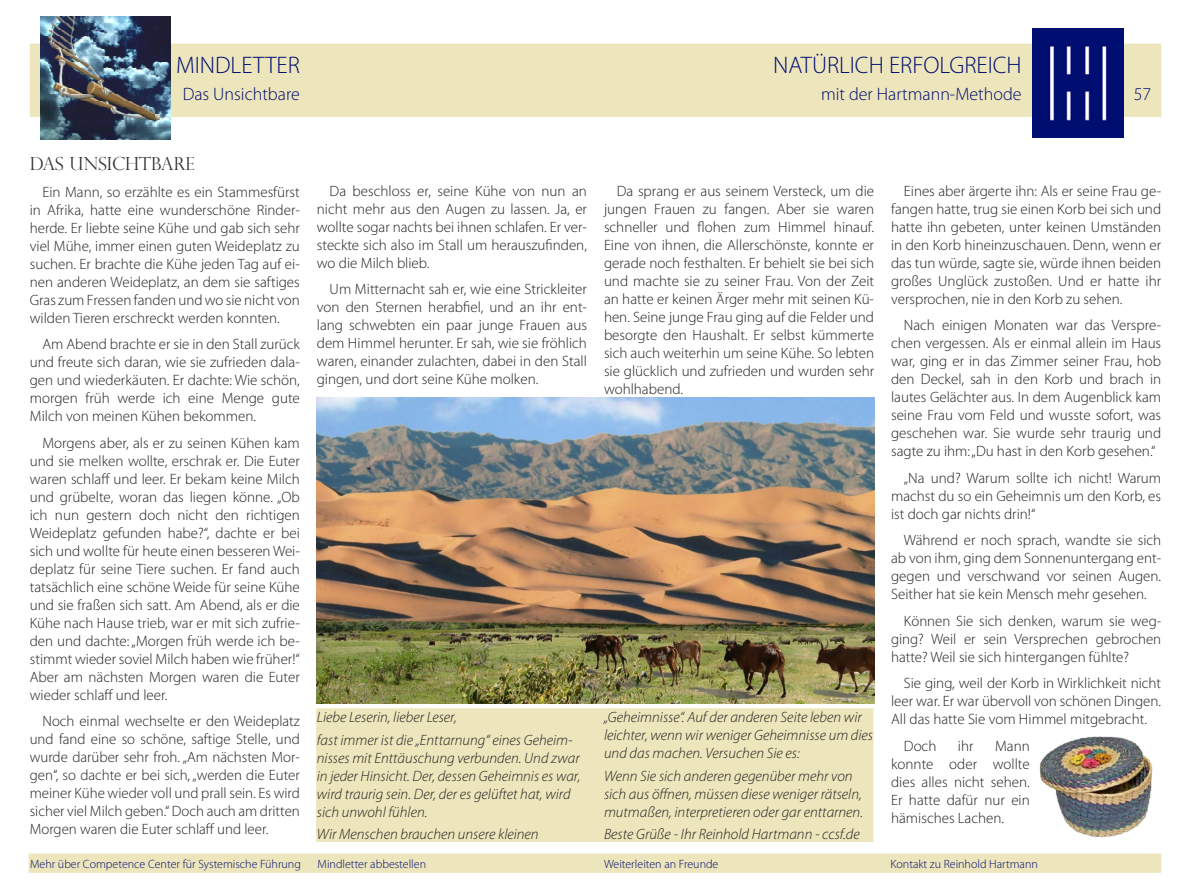
<style>
.page{position:relative;width:1191px;height:893px;background:#fff}
.page>*{position:absolute;margin:0;border:0;box-sizing:border-box;transform-origin:0 0}
.Slogan{font:300 24px "Myriad Pro";color:#000d71}
.Slogan-2{font:300 18px "Myriad Pro";color:#000d71}
.t1{font:300 18px "Perpetua Titling";color:#323232}
.t2{font:300 15px/18px "Myriad Pro";color:#231f20;text-align:justify}
.t3{font:italic 300 15px/18px "Myriad Pro";color:#231f20}
.t4{font:300 12px "Myriad Pro";color:#000d71}
</style>
<div class="page">
<div style="left:30px;top:44px;width:1131px;height:73px;background:#ede5bb"></div>
<img style="left:1032px;top:29px;width:91px;height:108px">
<div style="left:29px;top:854px;width:1132px;height:19px;background:#ede5bb;border:2px solid #ede5bb"></div>
<div style="left:316px;top:708px;width:557px;height:134px;background:#ede5bb;border:2px solid #ede5bb"></div>
<img style="left:1039px;top:736px;width:114px;height:102px">
<img style="left:40px;top:17px;width:130px;height:122px">
<img style="left:317px;top:398px;width:557px;height:306px">
<p class="Slogan" style="left:176px;top:52px;width:125px">MINDLETTER</p>
<p class="Slogan-2" style="left:183px;top:84px;width:119px">Das Unsichtbare</p>
<p class="Slogan" style="left:773px;top:52px;width:250px">NATÜRLICH ERFOLGREICH</p>
<p class="Slogan-2" style="left:821px;top:84px;width:202px">mit der Hartmann-Methode</p>
<p class="Slogan-2" style="left:1133px;top:84px;width:19px">57</p>
<p class="t1" style="left:30px;top:153px;width:166px">DAS UNSICHTBARE</p>
<p class="t2" style="left:30px;top:183px;width:272px;text-indent:13px">Ein Mann, so erzählte es ein Stammesfürst in Afrika, hatte eine wunderschöne Rinder&shy;herde. Er liebte seine Kühe und gab sich sehr viel Mühe, immer einen guten Weideplatz zu suchen. Er brachte die Kühe jeden Tag auf ei&shy;nen anderen Weideplatz, an dem sie saftiges Gras zum Fressen fanden und wo sie nicht von wilden Tieren erschreckt werden konnten.</p>
<p class="t2" style="left:30px;top:335px;width:272px;text-indent:13px">Am Abend brachte er sie in den Stall zurück und freute sich daran, wie sie zufrieden dala&shy;gen und wiederkäuten. Er dachte: Wie schön, morgen früh werde ich eine Menge gute Milch von meinen Kühen bekommen.</p>
<p class="t2" style="left:30px;top:434px;width:272px;text-indent:13px">Morgens aber, als er zu seinen Kühen kam und sie melken wollte, erschrak er. Die Euter waren schlaff und leer. Er bekam keine Milch und grübelte, woran das liegen könne. „Ob ich nun gestern doch nicht den richtigen Weideplatz gefunden habe?“, dachte er bei sich und wollte für heute einen besseren Wei&shy;deplatz für seine Tiere suchen. Er fand auch tatsächlich eine schöne Weide für seine Kühe und sie fraßen sich satt. Am Abend, als er die Kühe nach Hause trieb, war er mit sich zufrie&shy;den und dachte: „Morgen früh werde ich be&shy;stimmt wieder soviel Milch haben wie früher!“ Aber am nächsten Morgen waren die Euter wieder schlaff und leer.</p>
<p class="t2" style="left:30px;top:712px;width:272px;text-indent:13px">Noch einmal wechselte er den Weideplatz und fand eine so schöne, saftige Stelle, und wurde darüber sehr froh. „Am nächsten Mor&shy;gen“, so dachte er bei sich, „werden die Euter meiner Kühe wieder voll und prall sein. Es wird sicher viel Milch geben.“ Doch auch am dritten Morgen waren die Euter schlaff und leer.</p>
<p class="t2" style="left:317px;top:182px;width:272px;text-indent:13px">Da beschloss er, seine Kühe von nun an nicht mehr aus den Augen zu lassen. Ja, er wollte sogar nachts bei ihnen schlafen. Er ver&shy;steckte sich also im Stall um herauszufinden, wo die Milch blieb.</p>
<p class="t2" style="left:317px;top:280px;width:272px;text-indent:13px">Um Mitternacht sah er, wie eine Strickleiter von den Sternen herabfiel, und an ihr ent&shy;lang schwebten ein paar junge Frauen aus dem Himmel herunter. Er sah, wie sie fröhlich waren, einander zulachten, dabei in den Stall gingen, und dort seine Kühe molken.</p>
<p class="t2" style="left:604px;top:182px;width:272px;text-indent:13px">Da sprang er aus seinem Versteck, um die jungen Frauen zu fangen. Aber sie waren schneller und flohen zum Himmel hinauf.<br>Eine von ihnen, die Allerschönste, konnte er gerade noch festhalten. Er behielt sie bei sich und machte sie zu seiner Frau. Von der Zeit an hatte er keinen Ärger mehr mit seinen Kü&shy;hen. Seine junge Frau ging auf die Felder und besorgte den Haushalt. Er selbst kümmerte sich auch weiterhin um seine Kühe. So lebten sie glücklich und zufrieden und wurden sehr wohlhabend.</p>
<p class="t3" style="left:317px;top:709px;width:141px">Liebe Leserin, lieber Leser,</p>
<p class="t3" style="left:317px;top:731px;width:265px">fast immer ist die „Enttarnung“ eines Geheim&shy;nisses mit Enttäuschung verbunden. Und zwar in jeder Hinsicht. Der, dessen Geheimnis es war, wird traurig sein. Der, der es gelüftet hat, wird sich unwohl fühlen.</p>
<p class="t3" style="left:317px;top:825px;width:223px">Wir Menschen brauchen unsere kleinen</p>
<p class="t3" style="left:604px;top:709px;width:271px">„Geheimnisse“. Auf der anderen Seite leben wir leichter, wenn wir weniger Geheimnisse um dies und das machen. Versuchen Sie es:</p>
<p class="t3" style="left:604px;top:767px;width:260px">Wenn Sie sich anderen gegenüber mehr von sich aus öffnen, müssen diese weniger rätseln, mutmaßen, interpretieren oder gar enttarnen.</p>
<p class="t3" style="left:604px;top:825px;width:257px">Beste Grüße - Ihr Reinhold Hartmann - ccsf.de</p>
<p class="t2" style="left:891px;top:182px;width:272px;text-indent:13px">Eines aber ärgerte ihn: Als er seine Frau ge&shy;fangen hatte, trug sie einen Korb bei sich und hatte ihn gebeten, unter keinen Umständen in den Korb hineinzuschauen. Denn, wenn er das tun würde, sagte sie, würde ihnen beiden großes Unglück zustoßen. Und er hatte ihr versprochen, nie in den Korb zu sehen.</p>
<p class="t2" style="left:891px;top:316px;width:272px;text-indent:13px">Nach einigen Monaten war das Verspre&shy;chen vergessen. Als er einmal allein im Haus war, ging er in das Zimmer seiner Frau, hob den Deckel, sah in den Korb und brach in lautes Gelächter aus. In dem Augenblick kam seine Frau vom Feld und wusste sofort, was geschehen war. Sie wurde sehr traurig und sagte zu ihm: „Du hast in den Korb gesehen.“</p>
<p class="t2" style="left:891px;top:469px;width:271px;text-indent:13px">„Na und? Warum sollte ich nicht! Warum machst du so ein Geheimnis um den Korb, es ist doch gar nichts drin!“</p>
<p class="t2" style="left:891px;top:531px;width:272px;text-indent:13px">Während er noch sprach, wandte sie sich ab von ihm, ging dem Sonnenuntergang ent&shy;gegen und verschwand vor seinen Augen.<br>Seither hat sie kein Mensch mehr gesehen.</p>
<p class="t2" style="left:891px;top:612px;width:272px;text-indent:13px">Können Sie sich denken, warum sie weg&shy;ging? Weil er sein Versprechen gebrochen hatte? Weil sie sich hintergangen fühlte?</p>
<p class="t2" style="left:891px;top:674px;width:272px;text-indent:13px">Sie ging, weil der Korb in Wirklichkeit nicht leer war. Er war übervoll von schönen Dingen.<br>All das hatte Sie vom Himmel mitgebracht.</p>
<p class="t2" style="left:904px;top:737px;width:34px">Doch</p>
<p class="t2" style="left:958px;top:737px;width:17px">ihr</p>
<p class="t2" style="left:891px;top:737px;width:140px;text-indent:104px">Mann konnte oder wollte dies alles nicht sehen.<br>Er hatte dafür nur ein hämisches Lachen.</p>
<p class="t4" style="left:30px;top:857px;width:272px">Mehr über Competence Center für Systemische Führung</p>
<p class="t4" style="left:317px;top:857px;width:110px">Mindletter abbestellen</p>
<p class="t4" style="left:604px;top:857px;width:116px">Weiterleiten an Freunde</p>
<p class="t4" style="left:890px;top:857px;width:149px">Kontakt zu Reinhold Hartmann</p>
</div>
